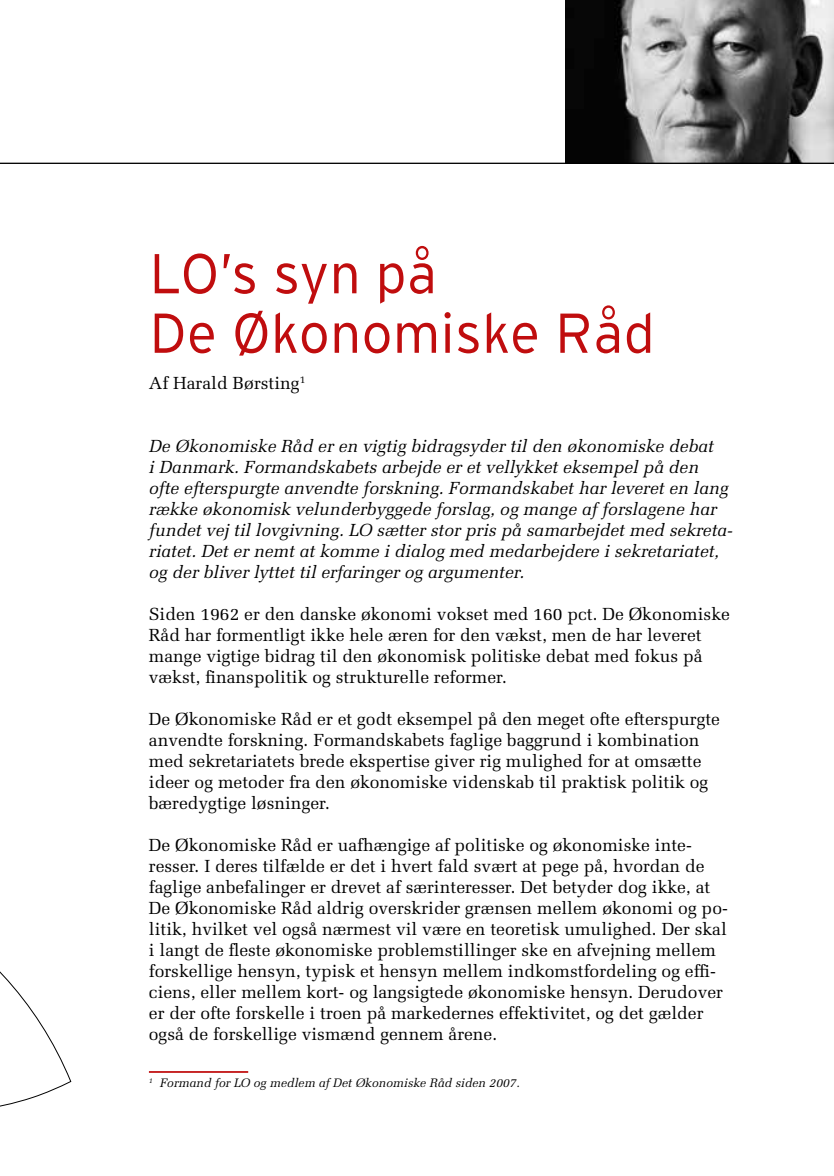
<style>
.page{position:relative;width:834px;height:1176px;background:#fff}
.page>*{position:absolute;margin:0;border:0;box-sizing:border-box;transform-origin:0 0}
.t1{font:300 56px/59.5px "Interstate";letter-spacing:-.01em;color:#c00d0e}
.t2{font:17.5px/21px "Melior";color:#000}
.t3{font:italic 17.5px/21px "Melior";color:#000}
.t4{font:italic 12.25px "Melior";color:#000}
</style>
<div class="page">
<img style="left:566px;top:0;width:267px;height:163px">
<hr style="left:0;top:163px;width:833px;height:1px;background:#000">
<hr style="left:0;top:0;width:1px;height:1076px;background:#c00d0e">
<svg style="left:0;top:830px;width:72px;height:277px"></svg>
<hr style="left:149px;top:1071px;width:99px;height:2px;background:#c00d0e">
<h1 class="t1" style="left:149px;top:243px;width:507px">LO’s syn på<br>De Økonomiske Råd</h1>
<p class="t2" style="left:149px;top:372px;width:158px">Af Harald Børsting<sup>1</sup></p>
<p class="t3" style="left:149px;top:435px;width:585px">De Økonomiske Råd er en vigtig bidragsyder til den økonomiske debat<br>i Danmark. Formandskabets arbejde er et vellykket eksempel på den ofte efterspurgte anvendte forskning. Formandskabet har leveret en lang række økonomisk velunderbyggede forslag, og mange af forslagene har fundet vej til lovgivning. LO sætter stor pris på samarbejdet med sekreta&shy;riatet. Det er nemt at komme i dialog med medarbejdere i sekretariatet, og der bliver lyttet til erfaringer og argumenter.</p>
<p class="t2" style="left:149px;top:603px;width:582px">Siden 1962 er den danske økonomi vokset med 160 pct. De Økonomiske Råd har formentligt ikke hele æren for den vækst, men de har leveret mange vigtige bidrag til den økonomisk politiske debat med fokus på vækst, finanspolitik og strukturelle reformer.</p>
<p class="t2" style="left:149px;top:708px;width:572px">De Økonomiske Råd er et godt eksempel på den meget ofte efterspurgte anvendte forskning. Formandskabets faglige baggrund i kombination med sekretariatets brede ekspertise giver rig mulighed for at omsætte ideer og metoder fra den økonomiske videnskab til praktisk politik og bæredygtige løsninger.</p>
<p class="t2" style="left:149px;top:834px;width:580px">De Økonomiske Råd er uafhængige af politiske og økonomiske inte&shy;resser. I deres tilfælde er det i hvert fald svært at pege på, hvordan de faglige anbefalinger er drevet af særinteresser. Det betyder dog ikke, at De Økonomiske Råd aldrig overskrider grænsen mellem økonomi og po&shy;litik, hvilket vel også nærmest vil være en teoretisk umulighed. Der skal i langt de fleste økonomiske problemstillinger ske en afvejning mellem forskellige hensyn, typisk et hensyn mellem indkomstfordeling og effi&shy;ciens, eller mellem kort- og langsigtede økonomiske hensyn. Derudover er der ofte forskelle i troen på markedernes effektivitet, og det gælder også de forskellige vismænd gennem årene.</p>
<p class="t4" style="left:149px;top:1075px;width:372px"><sup>1</sup> Formand for LO og medlem af Det Økonomiske Råd siden 2007.</p>
</div>
